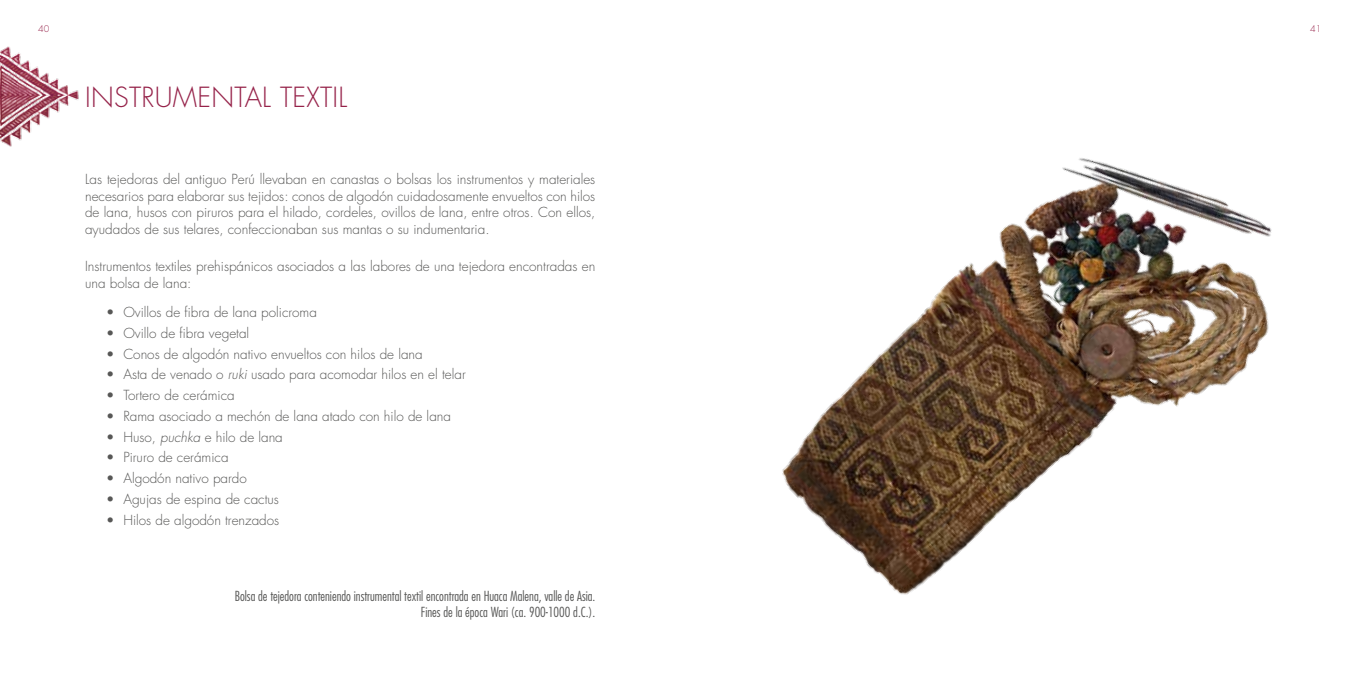
<style>
.page{position:relative;width:1361px;height:681px;background:#fff}
.page>*{position:absolute;margin:0;border:0;box-sizing:border-box;transform-origin:0 0}
.t1{font:300 27px "Futura Std";letter-spacing:.01em;color:#96234a}
.t2{font:300 13.5px/16.5px "Futura Std";color:#575756;text-align:justify}
.t3{font:300 condensed 13.5px/16.2px "Futura Std";color:#575756;text-align:right}
.t4{font:300 9px "Futura Std";color:#96234a}
.s1{font-style:italic}
</style>
<div class="page">
<img style="left:0;top:46px;width:79px;height:101px">
<img style="left:782px;top:158px;width:490px;height:437px">
<p class="t4" style="left:38px;top:23px;width:13px">40</p>
<p class="t4" style="left:1310px;top:23px;width:13px">41</p>
<h1 class="t1" style="left:85px;top:81px;width:264px">INSTRUMENTAL TEXTIL</h1>
<p class="t2" style="left:85px;top:171px;width:512px">Las tejedoras del antiguo Perú llevaban en canastas o bolsas los instrumentos y materiales necesarios para elaborar sus tejidos: conos de algodón cuidadosamente envueltos con hilos de lana, husos con piruros para el hilado, cordeles, ovillos de lana, entre otros. Con ellos, ayudados de sus telares, confeccionaban sus mantas o su indumentaria.</p>
<p class="t2" style="left:85px;top:258px;width:512px">Instrumentos textiles prehispánicos asociados a las labores de una tejedora encontradas en una bolsa de lana:</p>
<p class="t2" style="left:106px;top:304px;width:212px">• Ovillos de fibra de lana policroma</p>
<p class="t2" style="left:106px;top:325px;width:144px">• Ovillo de fibra vegetal</p>
<p class="t2" style="left:106px;top:345px;width:318px">• Conos de algodón nativo envueltos con hilos de lana</p>
<p class="t2" style="left:106px;top:366px;width:361px">• Asta de venado o <span class="s1">ruki</span> usado para acomodar hilos en el telar</p>
<p class="t2" style="left:106px;top:387px;width:130px">• Tortero de cerámica</p>
<p class="t2" style="left:106px;top:408px;width:346px">• Rama asociado a mechón de lana atado con hilo de lana</p>
<p class="t2" style="left:106px;top:428px;width:178px">• Huso, <span class="s1">puchka</span> e hilo de lana</p>
<p class="t2" style="left:106px;top:449px;width:124px">• Piruro de cerámica</p>
<p class="t2" style="left:106px;top:470px;width:142px">• Algodón nativo pardo</p>
<p class="t2" style="left:106px;top:491px;width:174px">• Agujas de espina de cactus</p>
<p class="t2" style="left:106px;top:511px;width:174px">• Hilos de algodón trenzados</p>
<p class="t3" style="left:235px;top:587px;width:362px">Bolsa de tejedora conteniendo instrumental textil encontrada en Huaca Malena, valle de Asia.<br>Fines de la época Wari (ca. 900-1000 d.C.).</p>
</div>
